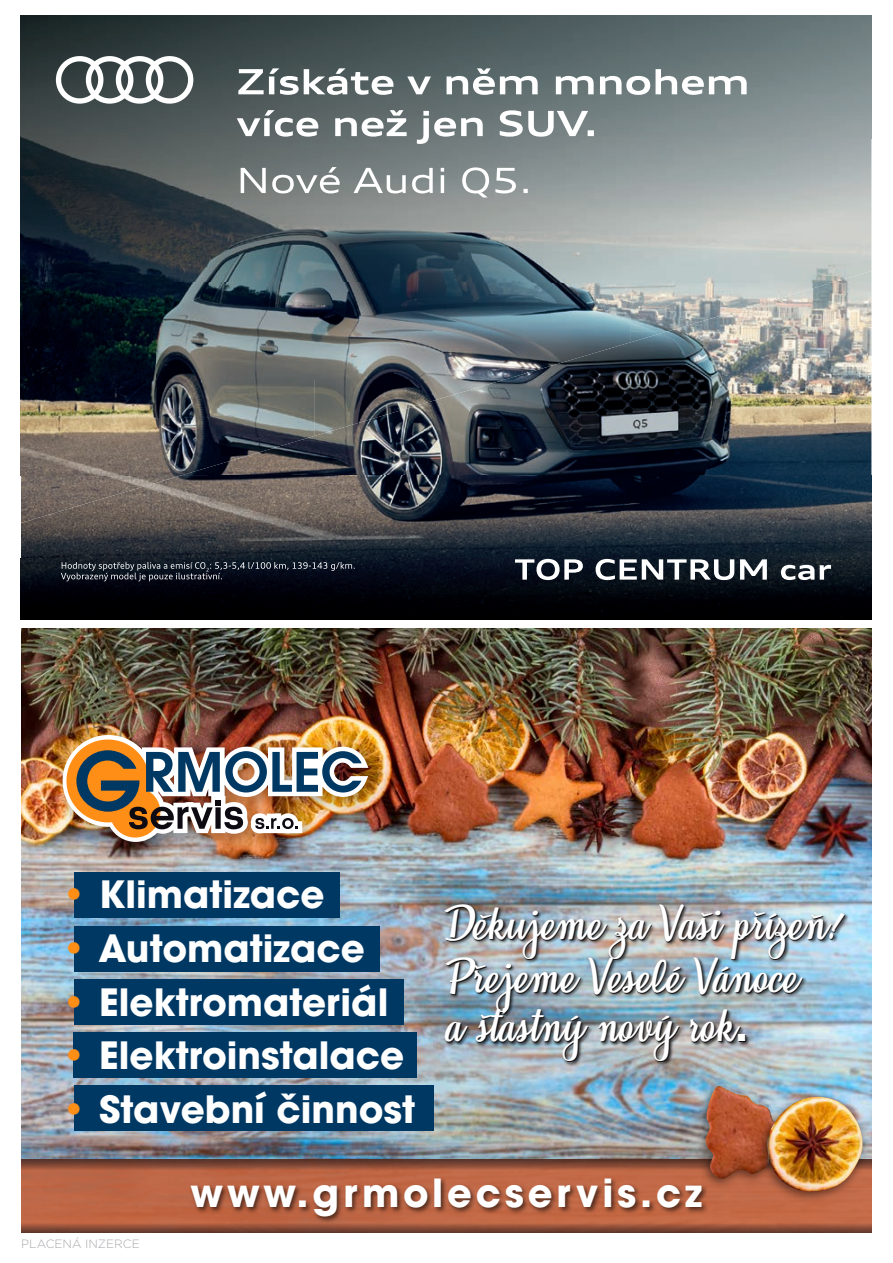
<style>
.page{position:relative;width:893px;height:1263px;background:#fff}
.page>*{position:absolute;margin:0;border:0;box-sizing:border-box;transform-origin:0 0}
.t1{font:41.25px/51.2px "Honeymoon Personal Use";color:#fff}
.t2{font:700 38.4px "ITC Avant Garde Pro";letter-spacing:.1em;color:#fff}
.t3{font:700 37.35px "ITC Avant Garde Pro";color:#fff}
.t4{font:300 12px "Gotham";color:#a8a9ad}
.s1{color:#ff8e16}
.s2{font-family:"Brush Script"}
.s3{font-family:"ITC Avant Garde Pro";font-weight:700}
</style>
<div class="page">
<img style="left:21px;top:629px;width:851px;height:530px">
<div style="left:21px;top:1159px;width:851px;height:74px;background:#c06747"></div>
<svg style="left:21px;top:1159px;width:670px;height:11px;background:#7a4533"></svg>
<svg style="left:21px;top:1224px;width:851px;height:9px;background:#7c4533"></svg>
<img style="left:186px;top:1169px;width:529px;height:58px">
<img style="left:442px;top:893px;width:408px;height:174px">
<div style="left:74px;top:872px;width:266px;height:46px;background:#003864"></div>
<div style="left:74px;top:926px;width:306px;height:45px;background:#003864"></div>
<div style="left:74px;top:979px;width:330px;height:46px;background:#003864"></div>
<div style="left:74px;top:1032px;width:343px;height:46px;background:#003864"></div>
<div style="left:74px;top:1085px;width:360px;height:46px;background:#003864"></div>
<img style="left:45px;top:717px;width:350px;height:151px">
<img style="left:63px;top:735px;width:305px;height:107px">
<img style="left:691px;top:1075px;width:108px;height:119px">
<img style="left:704px;top:1086px;width:48px;height:93px">
<img style="left:752px;top:1086px;width:120px;height:113px">
<img style="left:765px;top:1097px;width:98px;height:97px">
<img style="left:315px;top:283px;width:556px;height:193px">
<img style="left:21px;top:16px;width:850px;height:267px">
<img style="left:21px;top:283px;width:610px;height:97px">
<img style="left:631px;top:283px;width:200px;height:48px">
<img style="left:631px;top:331px;width:37px;height:11px">
<img style="left:21px;top:379px;width:294px;height:97px">
<img style="left:314px;top:379px;width:192px;height:49px">
<img style="left:314px;top:428px;width:28px;height:8px">
<img style="left:21px;top:476px;width:850px;height:143px">
<img style="left:21px;top:476px;width:158px;height:47px">
<svg style="left:241px;top:167px;width:287px;height:30px"></svg>
<svg style="left:237px;top:110px;width:357px;height:34px"></svg>
<svg style="left:238px;top:68px;width:509px;height:27px"></svg>
<svg style="left:515px;top:559px;width:316px;height:21px"></svg>
<svg style="left:56px;top:56px;width:137px;height:48px"></svg>
<svg style="left:61px;top:562px;width:294px;height:19px;background:#282e39"></svg>
<p class="t3" style="left:60px;top:869px;width:266px"><span class="s1">•</span> Klimatizace</p>
<p class="t3" style="left:60px;top:923px;width:306px"><span class="s1">•</span> Automatizace</p>
<p class="t3" style="left:60px;top:977px;width:330px"><span class="s1">•</span> Elektromateriál</p>
<p class="t3" style="left:60px;top:1030px;width:346px"><span class="s1">•</span> Elektroinstalace</p>
<p class="t3" style="left:60px;top:1084px;width:357px"><span class="s1">•</span> Stavební činnost</p>
<p class="t1" style="left:445px;top:899px;width:397px">Děkujeme za Vaši přízeň<span class="s2">!<br></span>Přejeme Veselé Vánoce<br>a šťastný nový rok<span class="s3">.</span></p>
<p class="t4" style="left:21px;top:1236px;width:120px">PLACENÁ INZERCE</p>
<p class="t2" style="left:190px;top:1167px;width:513px">www.grmolecservis.cz</p>
</div>
